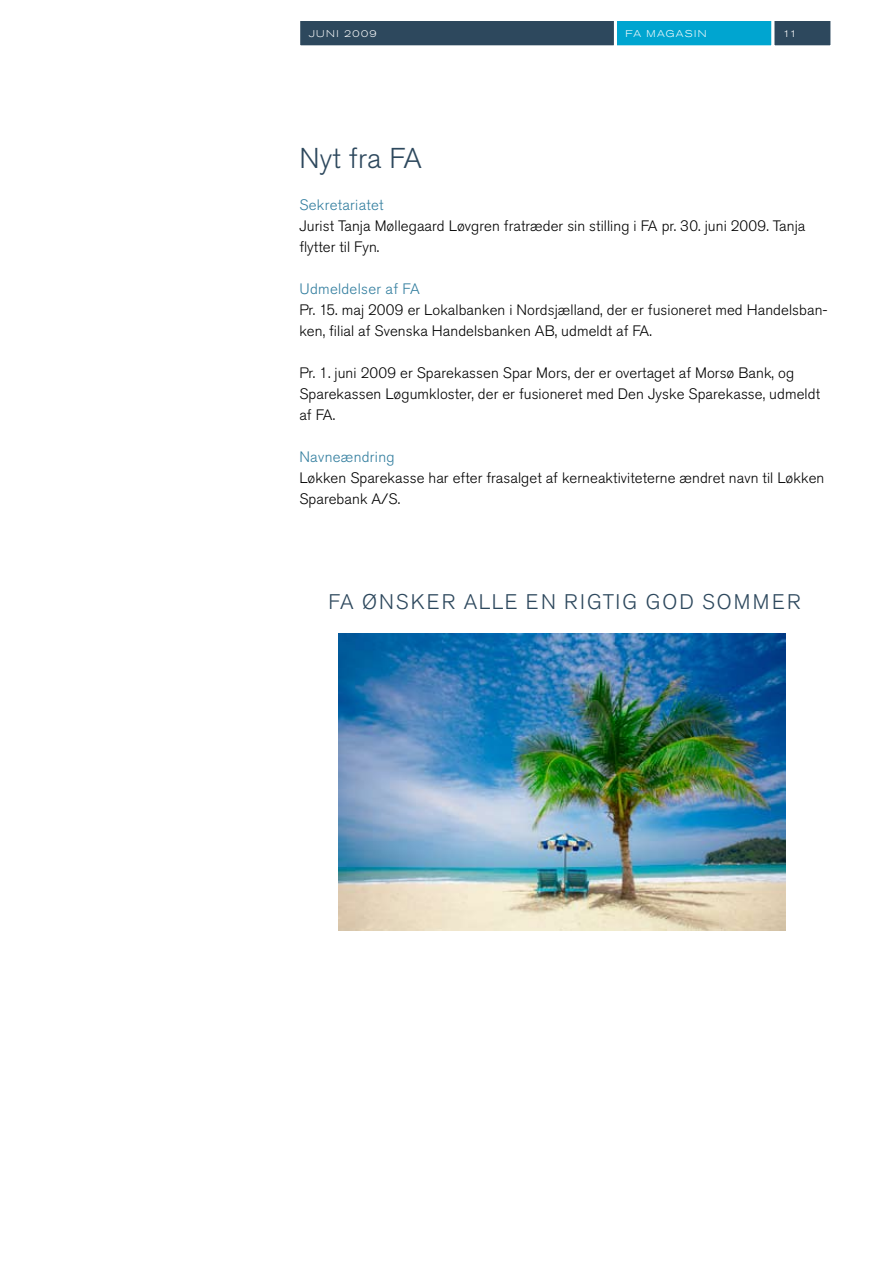
<style>
.page{position:relative;width:893px;height:1263px;background:#fff}
.page>*{position:absolute;margin:0;border:0;box-sizing:border-box;transform-origin:0 0}
.t1{font:300 28.5px "Akzidenz Grotesk Std";letter-spacing:.01em;color:#2d485d}
.t2{font:300 21px "Akzidenz Grotesk Std";color:#2d485d}
.t3{font:300 15px/21px "Akzidenz Grotesk Std";letter-spacing:.005em;color:#000}
.t4{font:300 15px "Akzidenz Grotesk Std";letter-spacing:.02em;color:#317d9e}
.t5{font:300 expanded 9.75px "Akzidenz Grotesk Std";letter-spacing:.14em;color:#fff}
</style>
<div class="page">
<div style="left:615px;top:20px;width:158px;height:27px;background:#00a5d0"></div>
<div style="left:614px;top:18px;width:160px;height:30px;border:3px solid #fff"></div>
<div style="left:299px;top:20px;width:316px;height:27px;background:#2d485d"></div>
<div style="left:297px;top:18px;width:320px;height:30px;border:3px solid #fff"></div>
<div style="left:773px;top:20px;width:59px;height:27px;background:#2d485d"></div>
<div style="left:771px;top:18px;width:62px;height:30px;border:3px solid #fff"></div>
<img style="left:339px;top:634px;width:446px;height:296px">
<p class="t5" style="left:309px;top:28px;width:69px">ju ni 2009</p>
<p class="t5" style="left:625px;top:28px;width:81px">FA MAGASIN</p>
<p class="t5" style="left:783px;top:28px;width:15px">11</p>
<h1 class="t1" style="left:299px;top:142px;width:124px">Nyt fra FA</h1>
<p class="t4" style="left:299px;top:196px;width:86px">Sekretariatet</p>
<p class="t3" style="left:299px;top:216px;width:508px">Jurist Tanja Møllegaard Løvgren fratræder sin stilling i FA pr. 30. juni 2009. Tanja flytter til Fyn.</p>
<p class="t4" style="left:299px;top:280px;width:122px">Udmeldelser af FA</p>
<p class="t3" style="left:299px;top:300px;width:530px">Pr. 15. maj 2009 er Lokalbanken i Nordsjælland, der er fusioneret med Handelsban&shy;ken, filial af Svenska Handelsbanken AB, udmeldt af FA.</p>
<p class="t3" style="left:299px;top:363px;width:522px">Pr. 1. juni 2009 er Sparekassen Spar Mors, der er overtaget af Morsø Bank, og<br>Sparekassen Løgumkloster, der er fusioneret med Den Jyske Sparekasse, udmeldt af FA.</p>
<p class="t4" style="left:299px;top:448px;width:97px">Navneændring</p>
<p class="t3" style="left:299px;top:468px;width:526px">Løkken Sparekasse har efter frasalget af kerneaktiviteterne ændret navn til Løkken<br>Sparebank A/S.</p>
<h2 class="t2" style="left:329px;top:590px;width:67px">FA ønsker</h2>
<h2 class="t2" style="left:464px;top:590px;width:15px">alle</h2>
<h2 class="t2" style="left:526px;top:590px;width:51px">en rigtig</h2>
<h2 class="t2" style="left:646px;top:590px;width:17px">god</h2>
<h2 class="t2" style="left:702px;top:590px;width:18px">sommer</h2>
</div>
